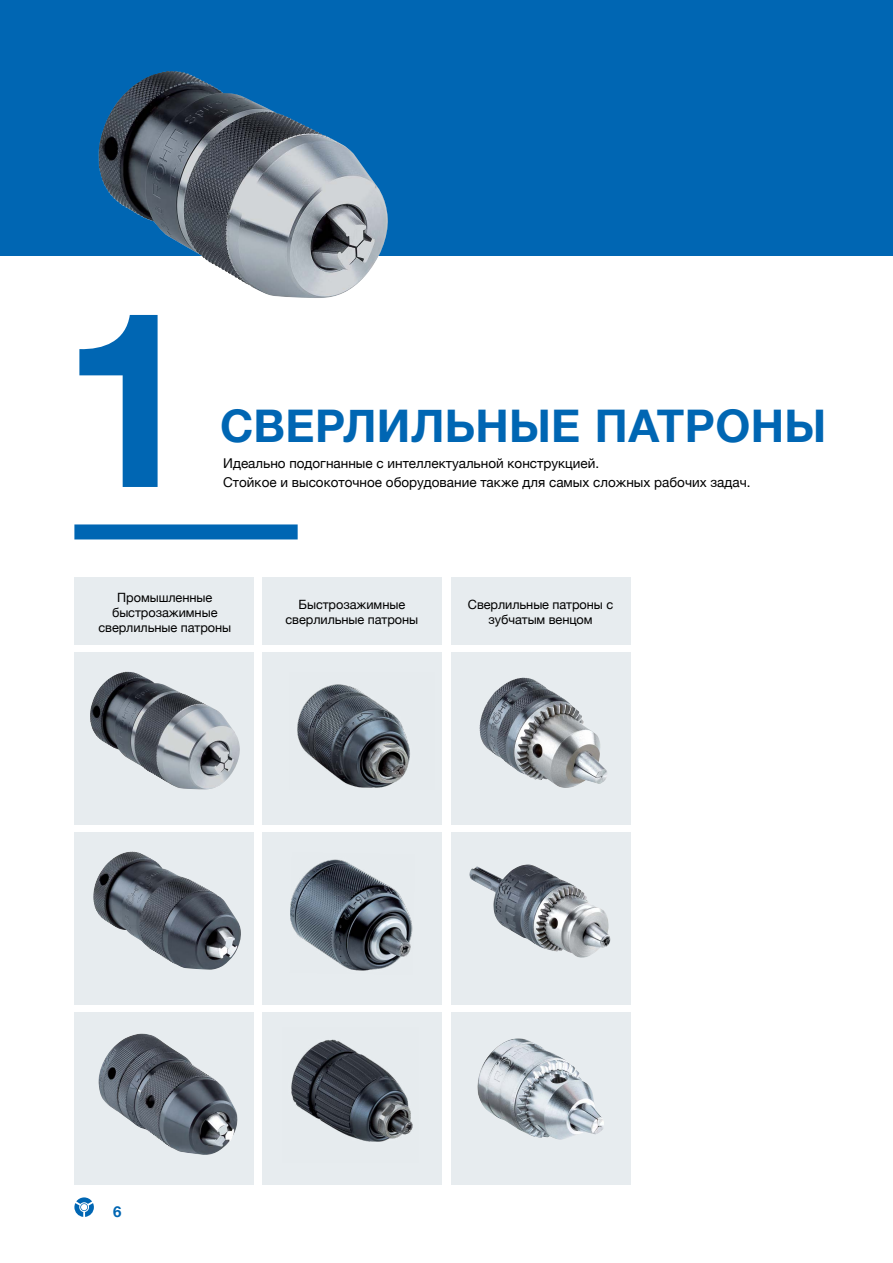
<style>
.page{position:relative;width:893px;height:1263px;background:#fff}
.page>*{position:absolute;margin:0;border:0;box-sizing:border-box;transform-origin:0 0}
.t1{font:700 245.7px "Helvetica Neue LT Pro";color:#0066b3}
.t2{font:700 45px "Helvetica Neue";letter-spacing:.005em;color:#0066b3}
.t3{font:700 15px "Helvetica Neue";color:#0066b3}
.t4{font:13.5px/18.9px "Helvetica Neue";color:#000}
.t5{font:12.75px/15px "Helvetica Neue";letter-spacing:-.005em;color:#000;text-align:center}
</style>
<div class="page">
<svg style="left:74px;top:1197px;width:20px;height:20px"></svg>
<div style="left:74px;top:652px;width:180px;height:172px;background:#e7ecef"></div>
<div style="left:263px;top:652px;width:179px;height:172px;background:#e7ecef"></div>
<div style="left:451px;top:652px;width:179px;height:172px;background:#e7ecef"></div>
<div style="left:74px;top:832px;width:180px;height:172px;background:#e7ecef"></div>
<div style="left:74px;top:1012px;width:180px;height:172px;background:#e7ecef"></div>
<div style="left:263px;top:832px;width:179px;height:172px;background:#e7ecef"></div>
<div style="left:263px;top:1012px;width:179px;height:172px;background:#e7ecef"></div>
<div style="left:451px;top:832px;width:179px;height:172px;background:#e7ecef"></div>
<div style="left:451px;top:1012px;width:179px;height:172px;background:#e7ecef"></div>
<div style="left:74px;top:577px;width:180px;height:67px;background:#e7ecef"></div>
<div style="left:263px;top:577px;width:179px;height:67px;background:#e7ecef"></div>
<div style="left:451px;top:577px;width:179px;height:67px;background:#e7ecef"></div>
<img style="left:90px;top:672px;width:150px;height:117px">
<img style="left:480px;top:678px;width:127px;height:110px">
<img style="left:93px;top:851px;width:148px;height:119px">
<img style="left:98px;top:1033px;width:140px;height:122px">
<img style="left:469px;top:864px;width:142px;height:94px">
<img style="left:477px;top:1038px;width:127px;height:102px">
<img style="left:297px;top:684px;width:113px;height:104px">
<img style="left:291px;top:1039px;width:122px;height:103px">
<img style="left:290px;top:859px;width:123px;height:112px">
<div style="left:0;top:0;width:893px;height:255px;background:#0066b3"></div>
<img style="left:99px;top:71px;width:290px;height:227px">
<div style="left:74px;top:524px;width:224px;height:15px;background:#0066b3"></div>
<h1 class="t1" style="left:61px;top:247px;width:138px">1</h1>
<h2 class="t2" style="left:220px;top:391px;width:608px">СВЕРЛИЛЬНЫЕ ПАТРОНЫ</h2>
<p class="t4" style="left:223px;top:455px;width:529px">Идеально подогнанные с интеллектуальной конструкцией.<br>Стойкое и высокоточное оборудование также для самых сложных рабочих задач.</p>
<p class="t5" style="left:98px;top:590px;width:134px">Промышленные быстрозажимные сверлильные патроны</p>
<p class="t5" style="left:285px;top:598px;width:134px">Быстрозажимные сверлильные патроны</p>
<p class="t5" style="left:468px;top:598px;width:147px">Сверлильные патроны с зубчатым венцом</p>
<p class="t3" style="left:113px;top:1200px;width:10px">6</p>
</div>
